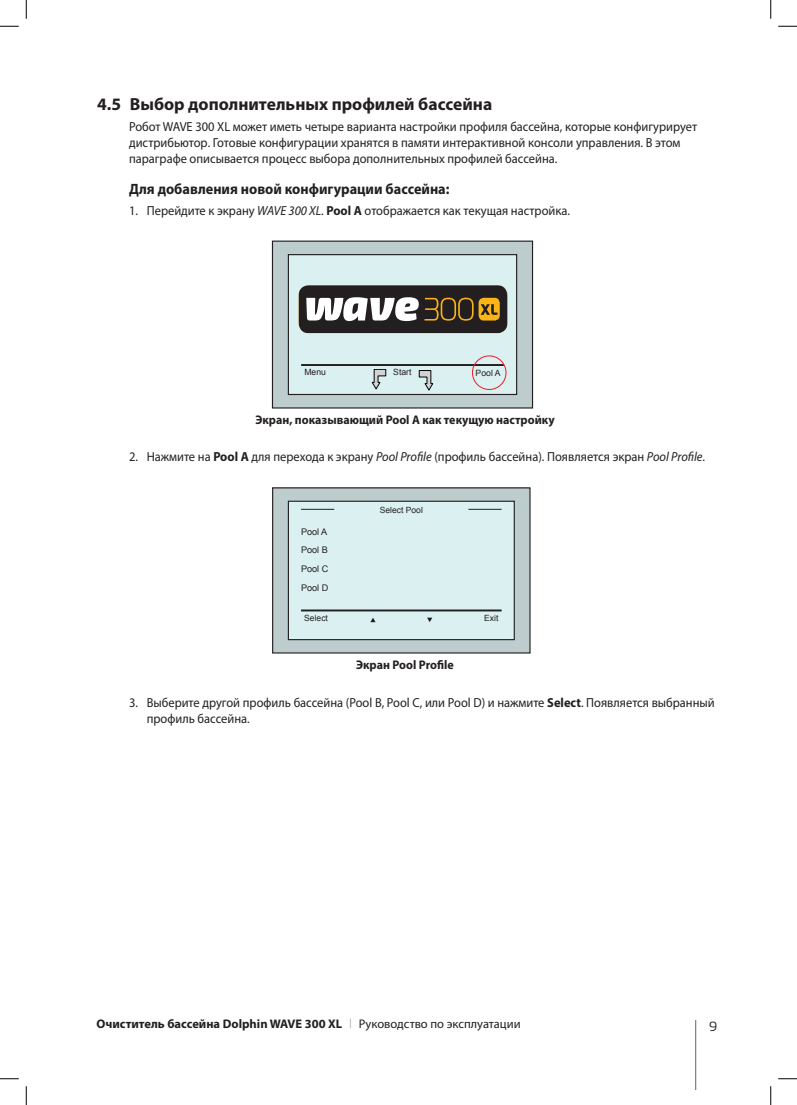
<style>
.page{position:relative;width:797px;height:1105px;background:#fff}
.page>*{position:absolute;margin:0;border:0;box-sizing:border-box;transform-origin:0 0}
.t1{font:700 17.5px "Myriad Pro";color:#231f20}
.t2{font:700 15px "Myriad Pro";color:#231f20;scale:.95 1}
.t3{font:13.75px "Flexo";color:#231f20}
.t4{font:13.12px/16.2px "Myriad Pro";color:#231f20;scale:.95 1}
.t5{font:700 12.5px "Myriad Pro";color:#231f20}
.t6{font:700 12.5px "Myriad Pro";color:#231f20;scale:.96 1}
.t7{font:9.12px/18.8px "Arial";color:#231f20;text-align:justify}
.t8{font:8.62px "Arial";color:#231f20}
.t9{font:8.5px "Arial";color:#231f20}
.s1{font-style:italic}
.s2{font-weight:700}
.s3{font-family:"Avenir LT";font-weight:400;color:#a8a9ad}
.s4{font-weight:400}
</style>
<div class="page">
<hr style="left:695px;top:1020px;width:1px;height:69px;background:#808285">
<div style="left:272px;top:241px;width:260px;height:167px;background:#bdcccd"></div>
<div style="left:272px;top:241px;width:261px;height:168px;border:1px solid #231f20"></div>
<div style="left:288px;top:255px;width:228px;height:139px;background:#dbf0f1"></div>
<div style="left:288px;top:254px;width:229px;height:141px;border:1px solid #231f20"></div>
<hr style="left:301px;top:364px;width:203px;height:2px;background:#231f20">
<svg style="left:419px;top:370px;width:14px;height:20px"></svg>
<svg style="left:372px;top:369px;width:14px;height:20px"></svg>
<div style="left:472px;top:355px;width:34px;height:35px;border:1px solid #ee1d23;border-radius:50%"></div>
<svg style="left:298px;top:285px;width:209px;height:48px;background:#5e564c"></svg>
<div style="left:273px;top:488px;width:257px;height:165px;background:#bdcccd"></div>
<div style="left:272px;top:487px;width:258px;height:166px;border:1px solid #231f20"></div>
<div style="left:288px;top:501px;width:226px;height:139px;background:#dbf0f1"></div>
<div style="left:288px;top:501px;width:227px;height:139px;border:1px solid #231f20"></div>
<hr style="left:301px;top:609px;width:200px;height:2px;background:#231f20">
<hr style="left:301px;top:509px;width:33px;height:1px;background:#231f20">
<hr style="left:468px;top:509px;width:33px;height:1px;background:#231f20">
<svg style="left:427px;top:618px;width:5px;height:4px"></svg>
<svg style="left:370px;top:618px;width:5px;height:4px"></svg>
<svg style="left:0;top:25px;width:19px;height:2px"></svg>
<svg style="left:778px;top:25px;width:19px;height:2px"></svg>
<svg style="left:0;top:1078px;width:19px;height:1px"></svg>
<svg style="left:778px;top:1078px;width:19px;height:1px"></svg>
<svg style="left:25px;top:0;width:2px;height:19px"></svg>
<svg style="left:25px;top:1086px;width:2px;height:19px"></svg>
<svg style="left:770px;top:0;width:1px;height:19px"></svg>
<svg style="left:770px;top:1086px;width:1px;height:19px"></svg>
<h1 class="t1" style="left:97px;top:93px;width:396px">4.5 Выбор дополнительных профилей бассейна</h1>
<p class="t4" style="left:129px;top:118px;width:599px">Робот WAVE 300 XL может иметь четыре варианта настройки профиля бассейна, которые конфигурирует дистрибьютор. Готовые конфигурации хранятся в памяти интерактивной консоли управления. В этом параграфе описывается процесс выбора дополнительных профилей бассейна.</p>
<p class="t2" style="left:129px;top:180px;width:339px">Для добавления новой конфигурации бассейна:</p>
<p class="t4" style="left:129px;top:202px;width:466px">1. Перейдите к экрану <span class="s1">WAVE 300 XL</span>. <span class="s2">Pool A</span> отображается как текущая настройка.</p>
<p class="t8" style="left:304px;top:367px;width:23px">Menu</p>
<p class="t8" style="left:393px;top:367px;width:20px">Start</p>
<p class="t8" style="left:475px;top:367px;width:26px">Pool A</p>
<p class="t6" style="left:255px;top:411px;width:313px">Экран, показывающий Pool A как текущую настройку</p>
<p class="t4" style="left:129px;top:448px;width:608px">2. Нажмите на <span class="s2">Pool A</span> для перехода к экрану <span class="s1">Pool Profile</span> (профиль бассейна). Появляется экран <span class="s1">Pool Profile</span>.</p>
<p class="t7" style="left:301px;top:522px;width:29px">Pool A Pool B Pool C Pool D</p>
<p class="t9" style="left:380px;top:505px;width:45px">Select Pool</p>
<p class="t9" style="left:304px;top:613px;width:25px">Select</p>
<p class="t9" style="left:484px;top:613px;width:16px">Exit</p>
<p class="t6" style="left:356px;top:656px;width:103px">Экран Pool Profile</p>
<p class="t4" style="left:147px;top:694px;width:599px;text-indent:-18px">3. Выберите другой профиль бассейна (Pool B, Pool C, или Pool D) и нажмите <span class="s2">Select</span>. Появляется выбранный профиль бассейна.</p>
<p class="t5" style="left:96px;top:1015px;width:426px">Очиститель бассейна Dolphin WAVE 300 XL <span class="s3">|</span> <span class="s4">Руководство по эксплуатации</span></p>
<p class="t3" style="left:709px;top:1018px;width:10px">9</p>
</div>
